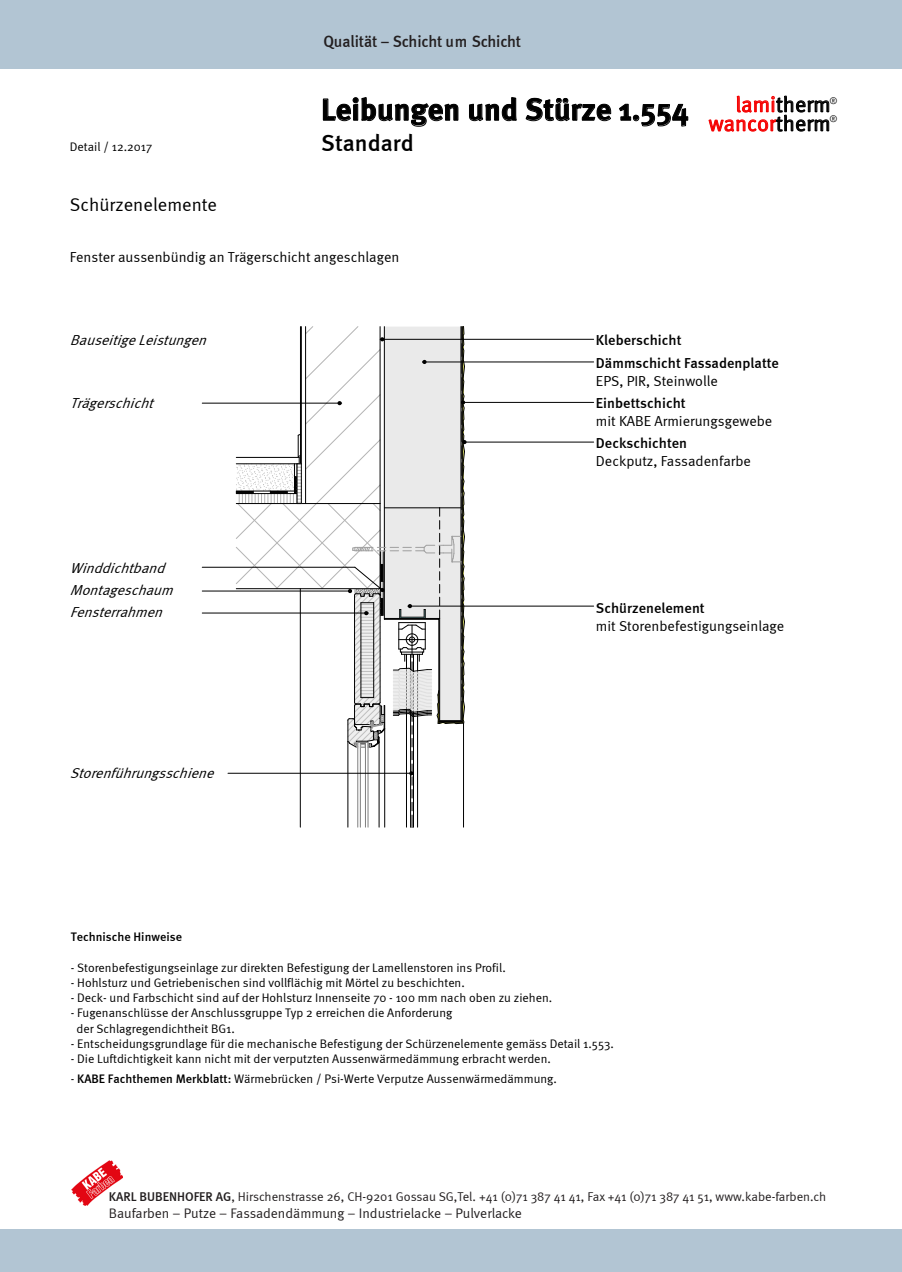
<style>
.page{position:relative;width:902px;height:1272px;background:#fff}
.page>*{position:absolute;margin:0;border:0;box-sizing:border-box;transform-origin:0 0}
.t1{font:700 30.6px "Meta";letter-spacing:.005em;color:#000}
.t2{font:500 23.55px "Meta";color:#000}
.t3{font:21.6px/19px "Meta Normal";letter-spacing:.005em;color:#f50000;text-align:right}
.t4{font:18.6px "Meta Normal";color:#000}
.t5{font:500 16.5px "Meta";letter-spacing:-.005em;color:#231f20;scale:.95 1}
.t6{font:14.55px/22.4px "Meta Normal";color:#000}
.t7{font:500 14.55px/22.4px "Meta";color:#000}
.t8{font:italic 14.4px/22.4px "Meta Normal";color:#000}
.t9{font:13.8px "Meta Normal";color:#231f20}
.t10{font:12.75px "Meta Normal";color:#231f20}
.t11{font:12.3px/15.1px "Meta Normal";color:#000}
.t12{font:500 12.3px "Meta";color:#000}
.t13{font:9.3px/18px "Meta Normal";color:#000}
.s1{color:#000}
.s2{font-family:"Meta";font-weight:500}
</style>
<div class="page">
<svg style="left:323px;top:97px;width:135px;height:30px"></svg>
<svg style="left:469px;top:97px;width:48px;height:24px"></svg>
<svg style="left:525px;top:98px;width:86px;height:23px"></svg>
<svg style="left:619px;top:104px;width:69px;height:23px"></svg>
<svg style="left:708px;top:95px;width:121px;height:37px"></svg>
<hr style="left:422px;top:362px;width:171px;height:1px;background:#000">
<hr style="left:462px;top:402px;width:131px;height:1px;background:#000">
<hr style="left:462px;top:442px;width:131px;height:1px;background:#000">
<hr style="left:380px;top:339px;width:213px;height:1px;background:#000">
<hr style="left:202px;top:590px;width:148px;height:1px;background:#000">
<hr style="left:202px;top:612px;width:166px;height:1px;background:#000">
<hr style="left:202px;top:567px;width:153px;height:1px;background:#000">
<hr style="left:408px;top:606px;width:185px;height:1px;background:#000">
<hr style="left:228px;top:773px;width:185px;height:1px;background:#000">
<hr style="left:202px;top:403px;width:139px;height:1px;background:#000">
<svg style="left:235px;top:326px;width:231px;height:501px"></svg>
<div style="left:0;top:0;width:901px;height:68px;background:#b2c5d3"></div>
<img style="left:72px;top:1160px;width:50px;height:45px">
<div style="left:0;top:1229px;width:901px;height:42px;background:#b2c5d3"></div>
<p class="t11" style="left:70px;top:139px;width:84px">Detail / 12.2017</p>
<p class="t5" style="left:323px;top:31px;width:209px">Qualität – Schicht um Schicht</p>
<p class="t1" style="left:321px;top:91px;width:368px">Leibungen und Stürze 1.554</p>
<p class="t2" style="left:321px;top:129px;width:94px">Standard</p>
<p class="t4" style="left:70px;top:194px;width:149px">Schürzenelemente</p>
<p class="t6" style="left:70px;top:246px;width:331px">Fenster aussenbündig an Trägerschicht angeschlagen</p>
<p class="t3" style="left:708px;top:95px;width:123px">lami<span class="s1">therm </span>wancor<span class="s1">therm</span></p>
<p class="t13" style="left:829px;top:92px;width:10px">® ®</p>
<p class="t8" style="left:70px;top:329px;width:143px">BauseitigeLeistungen</p>
<p class="t8" style="left:70px;top:391px;width:90px">Trägerschicht</p>
<p class="t8" style="left:70px;top:556px;width:110px">Winddichtband<br>Montageschaum<br>Fensterrahmen</p>
<p class="t8" style="left:70px;top:761px;width:150px">Storenführungsschiene</p>
<p class="t7" style="left:596px;top:329px;width:185px">Kleberschicht<br>Dämmschicht Fassadenplatte</p>
<p class="t6" style="left:596px;top:369px;width:123px">EPS, PIR, Steinwolle<br><span class="s2">Einbettschicht</span></p>
<p class="t6" style="left:596px;top:409px;width:178px">mit KABE Armierungsgewebe<br><span class="s2">Deckschichten</span></p>
<p class="t6" style="left:596px;top:449px;width:156px">Deckputz, Fassadenfarbe</p>
<p class="t6" style="left:596px;top:598px;width:190px;line-height:17.9px"><span class="s2">Schürzenelement<br></span>mit Storenbefestigungseinlage</p>
<p class="t12" style="left:71px;top:929px;width:113px">Technische Hinweise</p>
<p class="t11" style="left:71px;top:959px;width:436px">- Storenbefestigungseinlage zur direkten Befestigung der Lamellenstoren ins Profil.</p>
<p class="t11" style="left:71px;top:974px;width:395px">- Hohlsturz und Getriebenischen sind vollflächig mit Mörtel zu beschichten.</p>
<p class="t11" style="left:71px;top:990px;width:483px">- Deck- und Farbschicht sind auf der Hohlsturz Innenseite 70 - 100 mm nach oben zu ziehen.</p>
<p class="t11" style="left:76px;top:1005px;width:377px;text-indent:-6px">- Fugenanschlüsse der Anschlussgruppe Typ 2 erreichen die Anforderung der Schlagregendichtheit BG1.</p>
<p class="t11" style="left:71px;top:1035px;width:544px">- Entscheidungsgrundlage für die mechanische Befestigung der Schürzenelemente gemäss Detail 1.553.</p>
<p class="t11" style="left:71px;top:1050px;width:481px">- Die Luftdichtigkeit kann nicht mit der verputzten Aussenwärmedämmung erbracht werden.</p>
<p class="t11" style="left:71px;top:1070px;width:487px">- <span class="s2">KABE Fachthemen Merkblatt:</span> Wärmebrücken / Psi-Werte Verputze Aussenwärmedämmung.</p>
<p class="t10" style="left:109px;top:1189px;width:718px"><span class="s2">KARL BUBENHOFER AG</span>, Hirschenstrasse 26, CH-9201 Gossau SG,Tel. +41 (0)71 387 41 41, Fax +41 (0)71 387 41 51, www.kabe-farben.ch</p>
<p class="t9" style="left:109px;top:1205px;width:414px">Baufarben – Putze – Fassadendämmung – Industrielacke – Pulverlacke</p>
</div>
